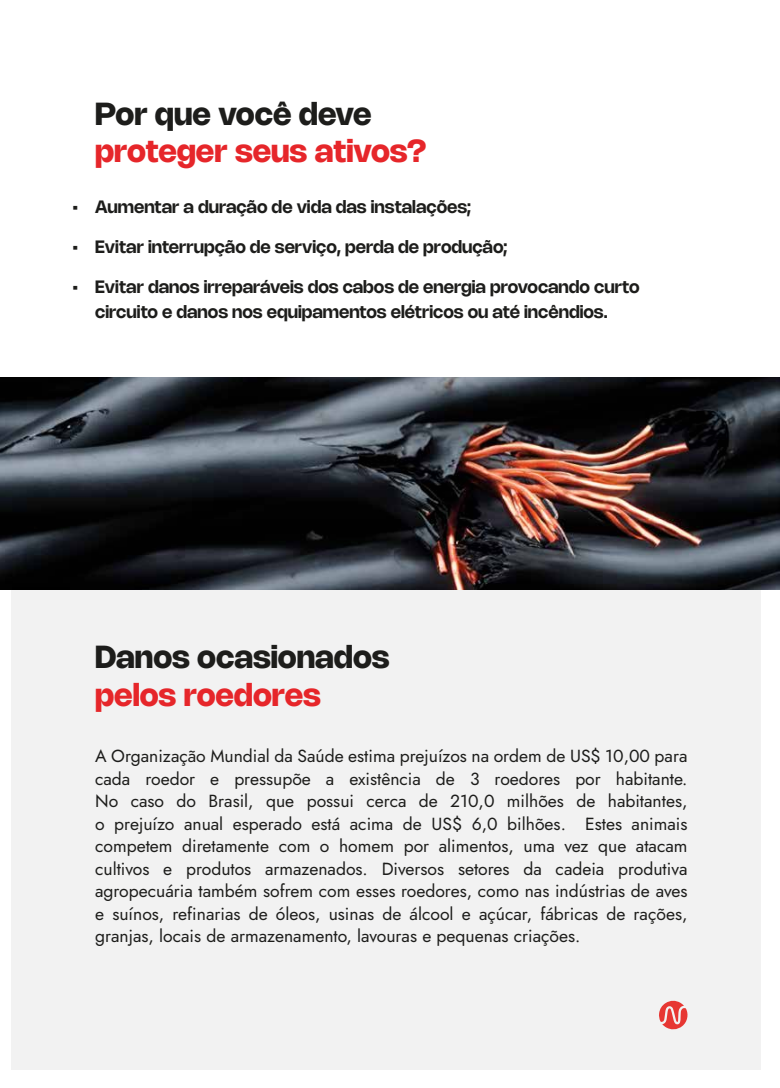
<style>
.page{position:relative;width:780px;height:1088px;background:#fff}
.page>*{position:absolute;margin:0;border:0;box-sizing:border-box;transform-origin:0 0}
.t1{font:700 31.25px "Nohemi";color:#e6262a}
.t2{font:700 31.25px "Nohemi";color:#1d1d1b}
.t3{font:17.5px/22.5px "Jost";color:#1d1d1b;text-align:justify}
.t4{font:600 17.5px/25px "Nohemi";color:#1d1d1b;text-align:center}
</style>
<div class="page">
<div style="left:11px;top:588px;width:749px;height:482px;background:#f2f2f2"></div>
<img style="left:0;top:377px;width:780px;height:212px">
<svg style="left:659px;top:1000px;width:29px;height:30px"></svg>
<h1 class="t2" style="left:95px;top:94px;width:278px">Por que você deve</h1>
<h1 class="t1" style="left:95px;top:132px;width:333px">proteger seus ativos?</h1>
<p class="t4" style="left:73px;top:194px;width:400px">• Aumentar a duração de vida das instalações;</p>
<p class="t4" style="left:73px;top:234px;width:436px">• Evitar interrupção de serviço, perda de produção;</p>
<p class="t4" style="left:73px;top:274px;width:568px">• Evitar danos irreparáveis dos cabos de energia provocando curto circuito e danos nos equipamentos elétricos ou até incêndios.</p>
<h1 class="t2" style="left:95px;top:638px;width:296px">Danos ocasionados</h1>
<h1 class="t1" style="left:95px;top:675px;width:227px">pelos roedores</h1>
<p class="t3" style="left:95px;top:745px;width:594px">A Organização Mundial da Saúde estima prejuízos na ordem de US$ 10,00 para cada roedor e pressupõe a existência de 3 roedores por habitante.<br>No caso do Brasil, que possui cerca de 210,0 milhões de habitantes, o prejuízo anual esperado está acima de US$ 6,0 bilhões. Estes animais competem diretamente com o homem por alimentos, uma vez que atacam cultivos e produtos armazenados. Diversos setores da cadeia produtiva agropecuária também sofrem com esses roedores, como nas indústrias de aves e suínos, refinarias de óleos, usinas de álcool e açúcar, fábricas de rações, granjas, locais de armazenamento, lavouras e pequenas criações.</p>
</div>
